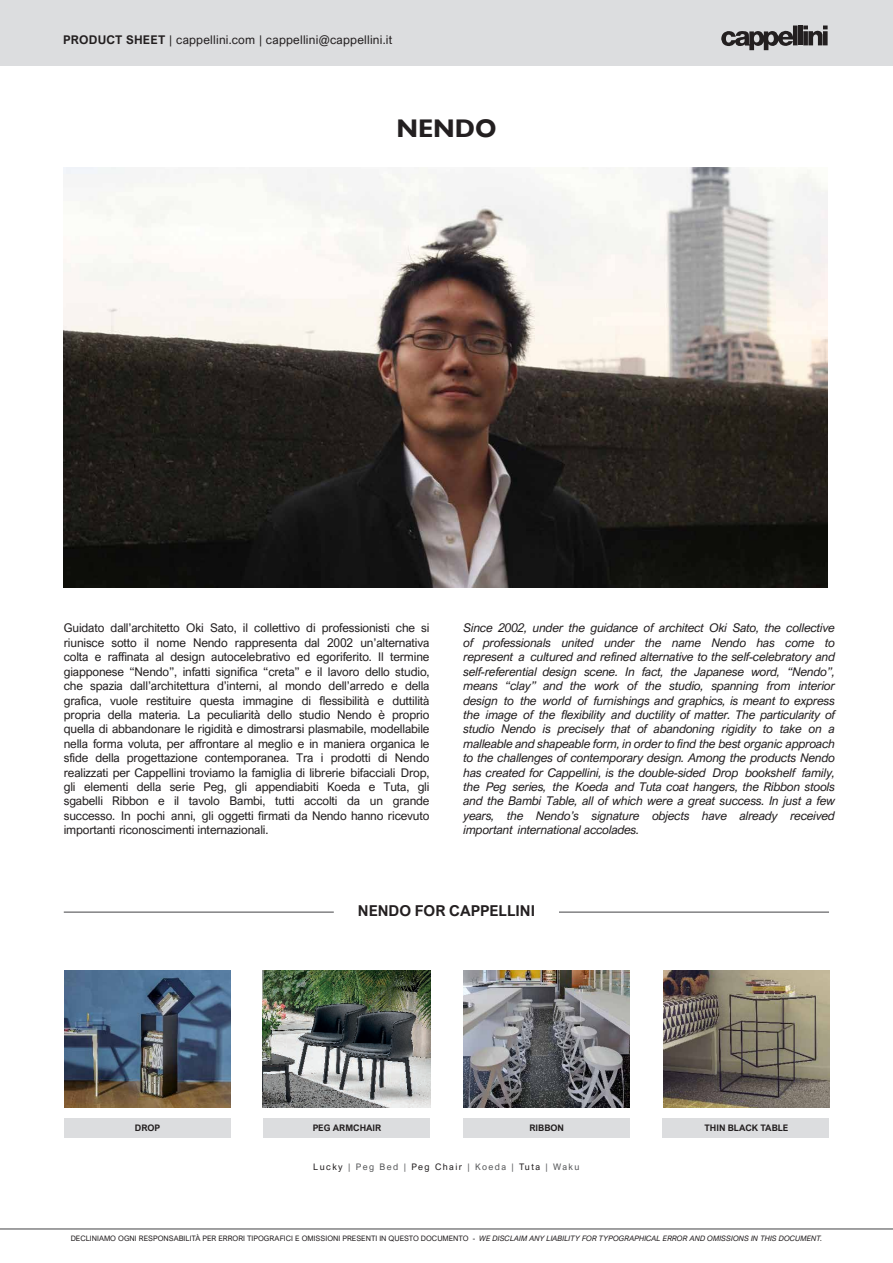
<style>
.page{position:relative;width:893px;height:1263px;background:#fff}
.page>*{position:absolute;margin:0;border:0;box-sizing:border-box;transform-origin:0 0}
.t1{font:700 25.5px "Gill Sans Nova";color:#231f20}
.t2{font:700 15px "Arial Nova";color:#231f20}
.t3{font:12px/14.4px "Arial Nova";letter-spacing:-.01em;color:#231f20;text-align:justify}
.t4{font:italic 12px/14.4px "Arial Nova";letter-spacing:-.015em;color:#231f20;text-align:justify}
.t5{font:12px "Arial Nova";letter-spacing:.02em;color:#231f20}
.t6{font:9px "Arial Nova";letter-spacing:.16em;color:#57585a}
.t7{font:700 9px "Arial Nova";color:#231f20}
.t8{font:7.5px "Arial Nova";color:#231f20}
.s1{font-weight:700}
.s2{color:#231f20}
.s3{font-style:italic}
</style>
<div class="page">
<img style="left:64px;top:971px;width:167px;height:136px">
<img style="left:664px;top:971px;width:165px;height:136px">
<div style="left:463px;top:1118px;width:166px;height:19px;background:#dcdddf"></div>
<div style="left:263px;top:1118px;width:167px;height:19px;background:#dcdddf"></div>
<hr style="left:64px;top:911px;width:270px;height:2px;background:#57585a">
<div style="left:663px;top:1118px;width:166px;height:19px;background:#dcdddf"></div>
<div style="left:0;top:0;width:893px;height:65px;background:#dcdddf"></div>
<svg style="left:721px;top:26px;width:76px;height:24px"></svg>
<div style="left:798px;top:26px;width:5px;height:19px;background:#231f20"></div>
<svg style="left:803px;top:26px;width:25px;height:19px"></svg>
<hr style="left:0;top:1228px;width:893px;height:1px;background:#57585a">
<img style="left:463px;top:971px;width:166px;height:136px">
<img style="left:263px;top:971px;width:167px;height:136px">
<div style="left:64px;top:1118px;width:166px;height:19px;background:#dcdddf"></div>
<hr style="left:559px;top:911px;width:270px;height:2px;background:#57585a">
<img style="left:63px;top:167px;width:765px;height:420px">
<p class="t5" style="left:63px;top:33px;width:331px"><span class="s1">PRODUCT SHEET</span> | cappellini.com | cappellini@cappellini.it</p>
<h1 class="t1" style="left:396px;top:113px;width:102px">NENDO</h1>
<p class="t3" style="left:64px;top:621px;width:367px">Guidato dall’architetto Oki Sato, il collettivo di professionisti che si riunisce sotto il nome Nendo rappresenta dal 2002 un’alternativa colta e raffinata al design autocelebrativo ed egoriferito. Il termine giapponese “Nendo”, infatti significa “creta” e il lavoro dello studio, che spazia dall’architettura d’interni, al mondo dell’arredo e della grafica, vuole restituire questa immagine di flessibilità e duttilità propria della materia. La peculiarità dello studio Nendo è proprio quella di abbandonare le rigidità e dimostrarsi plasmabile, modellabile nella forma voluta, per affrontare al meglio e in maniera organica le sfide della progettazione contemporanea. Tra i prodotti di Nendo realizzati per Cappellini troviamo la famiglia di librerie bifacciali Drop, gli elementi della serie Peg, gli appendiabiti Koeda e Tuta, gli sgabelli Ribbon e il tavolo Bambi, tutti accolti da un grande successo. In pochi anni, gli oggetti firmati da Nendo hanno ricevuto importanti riconoscimenti internazionali.</p>
<p class="t4" style="left:463px;top:621px;width:373px">Since 2002, under the guidance of architect Oki Sato, the collective of professionals united under the name Nendo has come to represent a cultured and refined alternative to the self-celebratory and self-referential design scene. In fact, the Japanese word, “Nendo”, means “clay” and the work of the studio, spanning from interior design to the world of furnishings and graphics, is meant to express the image of the flexibility and ductility of matter. The particularity of studio Nendo is precisely that of abandoning rigidity to take on a malleable and shapeable form, in order to find the best organic approach to the challenges of contemporary design. Among the products Nendo has created for Cappellini, is the double-sided Drop bookshelf family, the Peg series, the Koeda and Tuta coat hangers, the Ribbon stools and the Bambi Table, all of which were a great success. In just a few years, the Nendo’s signature objects have already received important international accolades.</p>
<p class="t7" style="left:135px;top:1122px;width:27px">DROP</p>
<p class="t2" style="left:358px;top:902px;width:179px">NENDO FOR CAPPELLINI</p>
<p class="t7" style="left:313px;top:1122px;width:70px">PEG ARMCHAIR</p>
<p class="t7" style="left:529px;top:1122px;width:36px">RIBBON</p>
<p class="t6" style="left:313px;top:1161px;width:268px"><span class="s2">Lucky</span> | Peg Bed | <span class="s2">Peg Chair</span> | Koeda | <span class="s2">Tuta</span> | Waku</p>
<p class="t7" style="left:704px;top:1122px;width:85px">THIN BLACK TABLE</p>
<p class="t8" style="left:71px;top:1234px;width:753px">DECLINIAMO OGNI RESPONSABILITÀ PER ERRORI TIPOGRAFICI E OMISSIONI PRESENTI IN QUESTO DOCUMENTO - <span class="s3">WE DISCLAIM ANY LIABILITY FOR TYPOGRAPHICAL ERROR AND OMISSIONS IN THIS DOCUMENT.</span></p>
</div>
